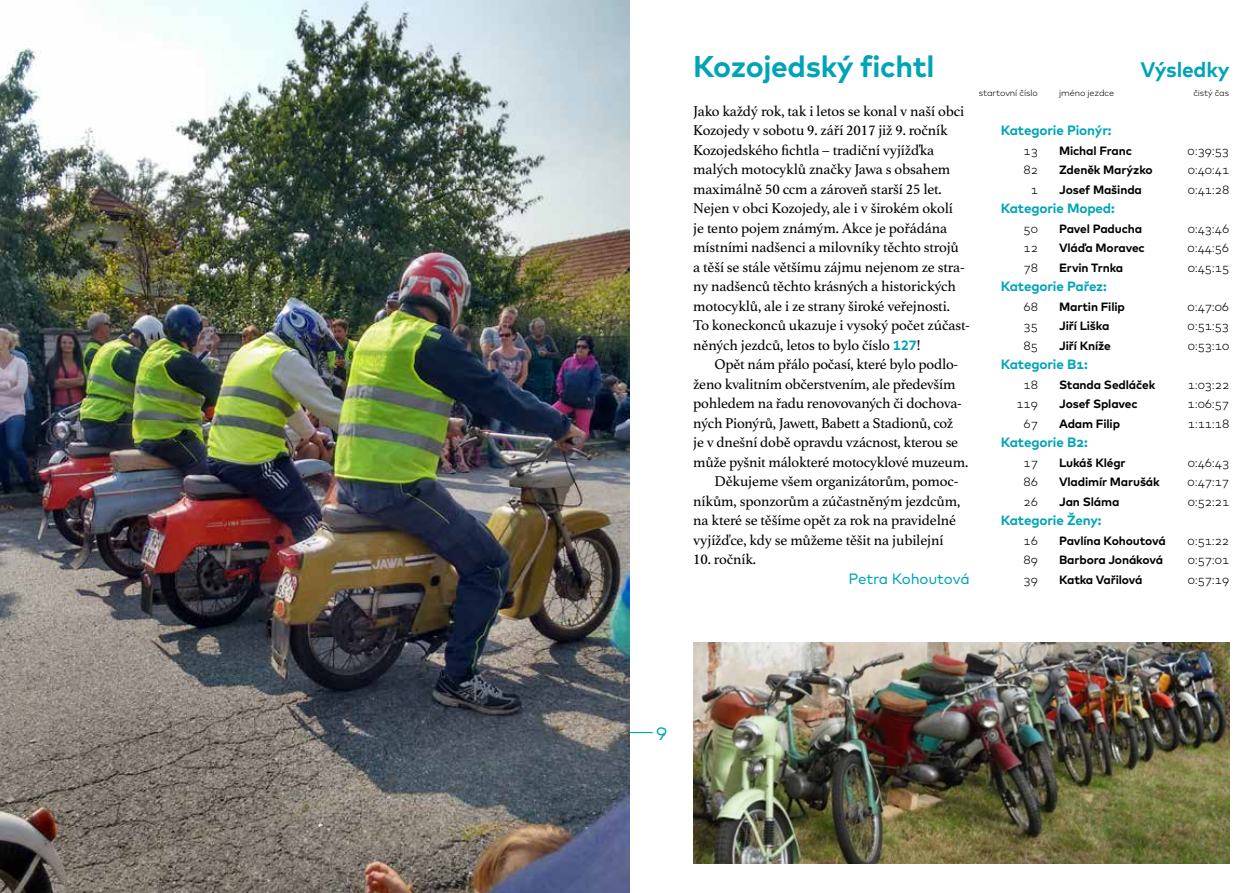
<style>
.page{position:relative;width:1259px;height:893px;background:#fff}
.page>*{position:absolute;margin:0;border:0;box-sizing:border-box;transform-origin:0 0}
.t1{font:700 30px "Mark Pro";letter-spacing:-.01em;color:#00a4b7}
.t2{font:700 21px "Mark Pro";letter-spacing:-.01em;color:#00a4b7}
.t3{font:18px "Mark Pro";color:#00a4b7}
.t4{font:15px/19.5px "Athelas";letter-spacing:-.01em;color:#000}
.t5{font:15px "Mark Pro";letter-spacing:-.01em;color:#00a4b7}
.t6{font:700 13.5px "Mark Pro";letter-spacing:-.01em;color:#00a4b7}
.t7{font:700 12px "Mark Pro";letter-spacing:-.01em;color:#000}
.t8{font:300 12px "Mark Pro";letter-spacing:-.01em;color:#000}
.t9{font:300 9px "Mark Pro";letter-spacing:-.01em;color:#000}
.s1{font-family:"Mark Pro";font-weight:700;font-size:13.5px;color:#00a4b7}
</style>
<div class="page">
<hr style="left:606px;top:732px;width:46px;height:1px;background:#00a4b7">
<img style="left:0;top:0;width:629px;height:893px">
<img style="left:693px;top:642px;width:536px;height:221px">
<h1 class="t1" style="left:693px;top:43px;width:242px">Kozojedský fichtl</h1>
<p class="t4" style="left:693px;top:101px;width:277px">Jako každý rok, tak i letos se konal v naší obci Kozojedy v sobotu 9. září 2017 již 9. ročník Kozojedského fichtla – tradiční vyjížďka malých motocyklů značky Jawa s obsahem maximálně 50 ccm a zároveň starší 25 let.<br>Nejen v obci Kozojedy, ale i v širokém okolí<br>je tento pojem známým. Akce je pořádána místními nadšenci a milovníky těchto strojů a těší se stále většímu zájmu nejenom ze stra&shy;ny nadšenců těchto krásných a historických motocyklů, ale i ze strany široké veřejnosti.<br>To koneckonců ukazuje i vysoký počet zúčast&shy;něných jezdců, letos to bylo číslo <span class="s1">127</span>!</p>
<p class="t4" style="left:714px;top:355px;width:245px">Opět nám přálo počasí, které bylo podlo-</p>
<p class="t4" style="left:693px;top:374px;width:264px">ženo kvalitním občerstvením, ale především</p>
<p class="t4" style="left:693px;top:394px;width:270px">pohledem na řadu renovovaných či dochova-</p>
<p class="t4" style="left:693px;top:413px;width:261px">ných Pionýrů, Jawett, Babett a Stadionů, což</p>
<p class="t4" style="left:693px;top:433px;width:266px">je v dnešní době opravdu vzácnost, kterou se</p>
<p class="t4" style="left:693px;top:452px;width:276px">může pyšnit málokteré motocyklové muzeum.</p>
<p class="t4" style="left:714px;top:472px;width:245px">Děkujeme všem organizátorům, pomoc-</p>
<p class="t4" style="left:693px;top:491px;width:269px">níkům, sponzorům a zúčastněným jezdcům,</p>
<p class="t4" style="left:693px;top:511px;width:264px">na které se těšíme opět za rok na pravidelné</p>
<p class="t4" style="left:693px;top:530px;width:252px">vyjížďce, kdy se můžeme těšit na jubilejní</p>
<p class="t4" style="left:693px;top:550px;width:64px">10. ročník.</p>
<p class="t5" style="left:848px;top:567px;width:123px">Petra Kohoutová</p>
<h2 class="t2" style="left:1140px;top:53px;width:90px">Výsledky</h2>
<p class="t9" style="left:979px;top:86px;width:61px">startovní číslo</p>
<p class="t9" style="left:1059px;top:86px;width:56px">jméno jezdce</p>
<p class="t9" style="left:1193px;top:86px;width:37px">čistý čas</p>
<p class="t6" style="left:1000px;top:120px;width:112px">Kategorie Pionýr:</p>
<p class="t8" style="left:1023px;top:141px;width:16px">13</p>
<p class="t7" style="left:1059px;top:141px;width:74px">Michal Franc</p>
<p class="t8" style="left:1187px;top:141px;width:43px">0:39:53</p>
<p class="t8" style="left:1023px;top:161px;width:16px">82</p>
<p class="t7" style="left:1059px;top:161px;width:95px">Zdeněk Marýzko</p>
<p class="t8" style="left:1187px;top:161px;width:43px">0:40:41</p>
<p class="t8" style="left:1030px;top:180px;width:9px">1</p>
<p class="t7" style="left:1059px;top:180px;width:84px">Josef Mašinda</p>
<p class="t8" style="left:1187px;top:180px;width:43px">0:41:28</p>
<p class="t6" style="left:1000px;top:198px;width:116px">Kategorie Moped:</p>
<p class="t8" style="left:1023px;top:219px;width:16px">50</p>
<p class="t7" style="left:1059px;top:219px;width:85px">Pavel Paducha</p>
<p class="t8" style="left:1187px;top:219px;width:43px">0:43:46</p>
<p class="t8" style="left:1023px;top:239px;width:16px">12</p>
<p class="t7" style="left:1059px;top:239px;width:87px">Vláďa Moravec</p>
<p class="t8" style="left:1187px;top:239px;width:43px">0:44:56</p>
<p class="t8" style="left:1023px;top:258px;width:16px">78</p>
<p class="t7" style="left:1059px;top:258px;width:66px">Ervin Trnka</p>
<p class="t8" style="left:1187px;top:258px;width:43px">0:45:15</p>
<p class="t6" style="left:1000px;top:276px;width:108px">Kategorie Pařez:</p>
<p class="t8" style="left:1023px;top:297px;width:16px">68</p>
<p class="t7" style="left:1059px;top:297px;width:67px">Martin Filip</p>
<p class="t8" style="left:1187px;top:297px;width:43px">0:47:06</p>
<p class="t8" style="left:1023px;top:317px;width:16px">35</p>
<p class="t7" style="left:1059px;top:317px;width:52px">Jiří Liška</p>
<p class="t8" style="left:1187px;top:317px;width:43px">0:51:53</p>
<p class="t8" style="left:1023px;top:336px;width:16px">85</p>
<p class="t7" style="left:1059px;top:336px;width:53px">Jiří Kníže</p>
<p class="t8" style="left:1187px;top:336px;width:43px">0:53:10</p>
<p class="t6" style="left:1000px;top:354px;width:89px">Kategorie B1:</p>
<p class="t8" style="left:1023px;top:375px;width:16px">18</p>
<p class="t7" style="left:1059px;top:375px;width:98px">Standa Sedláček</p>
<p class="t8" style="left:1187px;top:375px;width:43px">1:03:22</p>
<p class="t8" style="left:1016px;top:395px;width:23px">119</p>
<p class="t7" style="left:1059px;top:395px;width:80px">Josef Splavec</p>
<p class="t8" style="left:1187px;top:395px;width:43px">1:06:57</p>
<p class="t8" style="left:1023px;top:414px;width:16px">67</p>
<p class="t7" style="left:1059px;top:414px;width:62px">Adam Filip</p>
<p class="t8" style="left:1187px;top:414px;width:43px">1:11:18</p>
<p class="t6" style="left:1000px;top:432px;width:89px">Kategorie B2:</p>
<p class="t8" style="left:1023px;top:453px;width:16px">17</p>
<p class="t7" style="left:1059px;top:453px;width:68px">Lukáš Klégr</p>
<p class="t8" style="left:1187px;top:453px;width:43px">0:46:43</p>
<p class="t8" style="left:1023px;top:473px;width:16px">86</p>
<p class="t7" style="left:1059px;top:473px;width:102px">Vladimír Marušák</p>
<p class="t8" style="left:1187px;top:473px;width:43px">0:47:17</p>
<p class="t8" style="left:1023px;top:492px;width:16px">26</p>
<p class="t7" style="left:1059px;top:492px;width:62px">Jan Sláma</p>
<p class="t8" style="left:1187px;top:492px;width:43px">0:52:21</p>
<p class="t6" style="left:1000px;top:510px;width:102px">Kategorie Ženy:</p>
<p class="t8" style="left:1023px;top:531px;width:16px">16</p>
<p class="t7" style="left:1059px;top:531px;width:108px">Pavlína Kohoutová</p>
<p class="t8" style="left:1187px;top:531px;width:43px">0:51:22</p>
<p class="t8" style="left:1023px;top:551px;width:16px">89</p>
<p class="t7" style="left:1059px;top:551px;width:105px">Barbora Jonáková</p>
<p class="t8" style="left:1187px;top:551px;width:43px">0:57:01</p>
<p class="t8" style="left:1023px;top:570px;width:16px">39</p>
<p class="t7" style="left:1059px;top:570px;width:85px">Katka Vařilová</p>
<p class="t8" style="left:1187px;top:570px;width:43px">0:57:19</p>
<p class="t3" style="left:656px;top:720px;width:12px">9</p>
</div>
